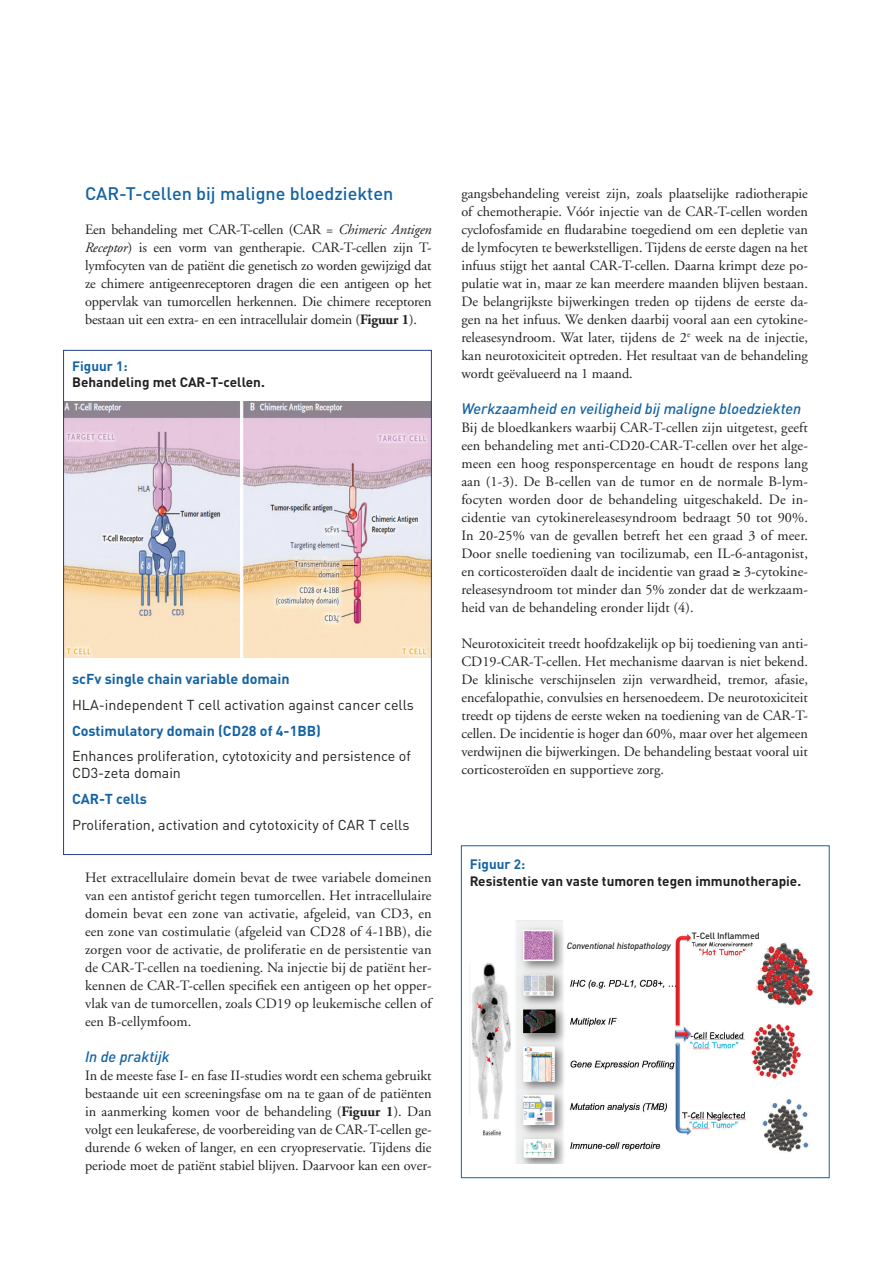
<style>
.page{position:relative;width:893px;height:1263px;background:#fff}
.page>*{position:absolute;margin:0;border:0;box-sizing:border-box;transform-origin:0 0}
.t1{font:500 18px "DIN Pro";color:#1563a3}
.t2{font:italic 500 15px "DIN Pro";color:#1563a3}
.t3{font:14.25px/18px "Adobe Garamond";color:#231f20;text-align:justify}
.t4{font:14.25px/17.1px "DIN Pro";color:#231f20}
.t5{font:700 14.25px "DIN Pro";color:#1563a3}
.t6{font:700 13.5px "DIN Pro";color:#231f20}
.t7{font:700 13.5px "DIN Pro";color:#1563a3}
.t8{font:italic 500 9px "DIN Pro";letter-spacing:-.02em;color:#231f20}
.t9{font:500 9px "DIN Pro";letter-spacing:-.02em;color:#231f20}
.s1{font-style:italic}
.s2{font-weight:700}
</style>
<div class="page">
<img style="left:65px;top:401px;width:365px;height:257px">
<img style="left:471px;top:920px;width:343px;height:244px">
<div style="left:461px;top:845px;width:368px;height:333px;border:1px solid #1563a3"></div>
<p class="t1" style="left:85px;top:179px;width:310px">CAR-T-cellen bij maligne bloedziekten</p>
<p class="t3" style="left:85px;top:221px;width:348px">Een behandeling met CAR-T-cellen (CAR = <span class="s1">Chimeric Antigen Receptor</span>) is een vorm van gentherapie. CAR-T-cellen zijn T&shy;lymfocyten van de patiënt die genetisch zo worden gewijzigd dat ze chimere antigeenreceptoren dragen die een antigeen op het oppervlak van tumorcellen herkennen. Die chimere receptoren bestaan uit een extra- en een intracellulair domein (<span class="s2">Figuur 1</span>).</p>
<p class="t7" style="left:72px;top:355px;width:57px">Figuur 1:</p>
<p class="t6" style="left:72px;top:371px;width:194px">Behandeling met CAR-T-cellen.</p>
<p class="t5" style="left:72px;top:667px;width:219px">scFv single chain variable domain</p>
<p class="t4" style="left:72px;top:695px;width:343px">HLA-independent T cell activation against cancer cells</p>
<p class="t5" style="left:72px;top:719px;width:250px">Costimulatory domain (CD28 of 4-1BB)</p>
<p class="t4" style="left:72px;top:746px;width:340px">Enhances proliferation, cytotoxicity and persistence of<br>CD3-zeta domain</p>
<p class="t5" style="left:72px;top:787px;width:76px">CAR-T cells</p>
<p class="t4" style="left:72px;top:814px;width:339px">Proliferation, activation and cytotoxicity of CAR T cells</p>
<p class="t3" style="left:85px;top:869px;width:348px">Het extracellulaire domein bevat de twee variabele domeinen van een antistof gericht tegen tumorcellen. Het intracellulaire domein bevat een zone van activatie, afgeleid, van CD3, en een zone van costimulatie (afgeleid van CD28 of 4-1BB), die zorgen voor de activatie, de proliferatie en de persistentie van de CAR-T-cellen na toediening. Na injectie bij de patiënt her&shy;kennen de CAR-T-cellen specifiek een antigeen op het opper&shy;vlak van de tumorcellen, zoals CD19 op leukemische cellen of een B-cellymfoom.</p>
<p class="t2" style="left:85px;top:1045px;width:86px">In de praktijk</p>
<p class="t3" style="left:85px;top:1067px;width:348px">In de meeste fase I- en fase II-studies wordt een schema gebruikt bestaande uit een screeningsfase om na te gaan of de patiënten in aanmerking komen voor de behandeling (<span class="s2">Figuur 1</span>). Dan volgt een leukaferese, de voorbereiding van de CAR-T-cellen ge&shy;durende 6 weken of langer, en een cryopreservatie. Tijdens die periode moet de patiënt stabiel blijven. Daarvoor kan een over-</p>
<p class="t3" style="left:461px;top:185px;width:348px">gangsbehandeling vereist zijn, zoals plaatselijke radiotherapie of chemotherapie. Vóór injectie van de CAR-T-cellen worden cyclofosfamide en fludarabine toegediend om een depletie van de lymfocyten te bewerkstelligen. Tijdens de eerste dagen na het infuus stijgt het aantal CAR-T-cellen. Daarna krimpt deze po&shy;pulatie wat in, maar ze kan meerdere maanden blijven bestaan.<br>De belangrijkste bijwerkingen treden op tijdens de eerste da&shy;gen na het infuus. We denken daarbij vooral aan een cytokine&shy;releasesyndroom. Wat later, tijdens de 2<sup>e</sup> week na de injectie, kan neurotoxiciteit optreden. Het resultaat van de behandeling wordt geëvalueerd na 1 maand.</p>
<p class="t2" style="left:461px;top:397px;width:341px">Werkzaamheid en veiligheid bij maligne bloedziekten</p>
<p class="t3" style="left:461px;top:419px;width:348px">Bij de bloedkankers waarbij CAR-T-cellen zijn uitgetest, geeft een behandeling met anti-CD20-CAR-T-cellen over het alge&shy;meen een hoog responspercentage en houdt de respons lang aan (1-3). De B-cellen van de tumor en de normale B-lym&shy;focyten worden door de behandeling uitgeschakeld. De in&shy;cidentie van cytokinereleasesyndroom bedraagt 50 tot 90%.<br>In 20-25% van de gevallen betreft het een graad 3 of meer.<br>Door snelle toediening van tocilizumab, een IL-6-antagonist, en corticosteroïden daalt de incidentie van graad ≥ 3-cytokine&shy;releasesyndroom tot minder dan 5% zonder dat de werkzaam&shy;heid van de behandeling eronder lijdt (4).</p>
<p class="t3" style="left:461px;top:635px;width:348px">Neurotoxiciteit treedt hoofdzakelijk op bij toediening van anti-CD19-CAR-T-cellen. Het mechanisme daarvan is niet bekend.<br>De klinische verschijnselen zijn verwardheid, tremor, afasie, encefalopathie, convulsies en hersenoedeem. De neurotoxiciteit treedt op tijdens de eerste weken na toediening van de CAR-T&shy;cellen. De incidentie is hoger dan 60%, maar over het algemeen verdwijnen die bijwerkingen. De behandeling bestaat vooral uit corticosteroïden en supportieve zorg.</p>
<p class="t7" style="left:470px;top:853px;width:57px">Figuur 2:</p>
<p class="t6" style="left:470px;top:869px;width:333px">Resistentie van vaste tumoren tegen immunotherapie.</p>
<p class="t8" style="left:567px;top:938px;width:105px">Conventional histopathology</p>
<p class="t9" style="left:692px;top:929px;width:69px">T-Cell Inflammed</p>
</div>
